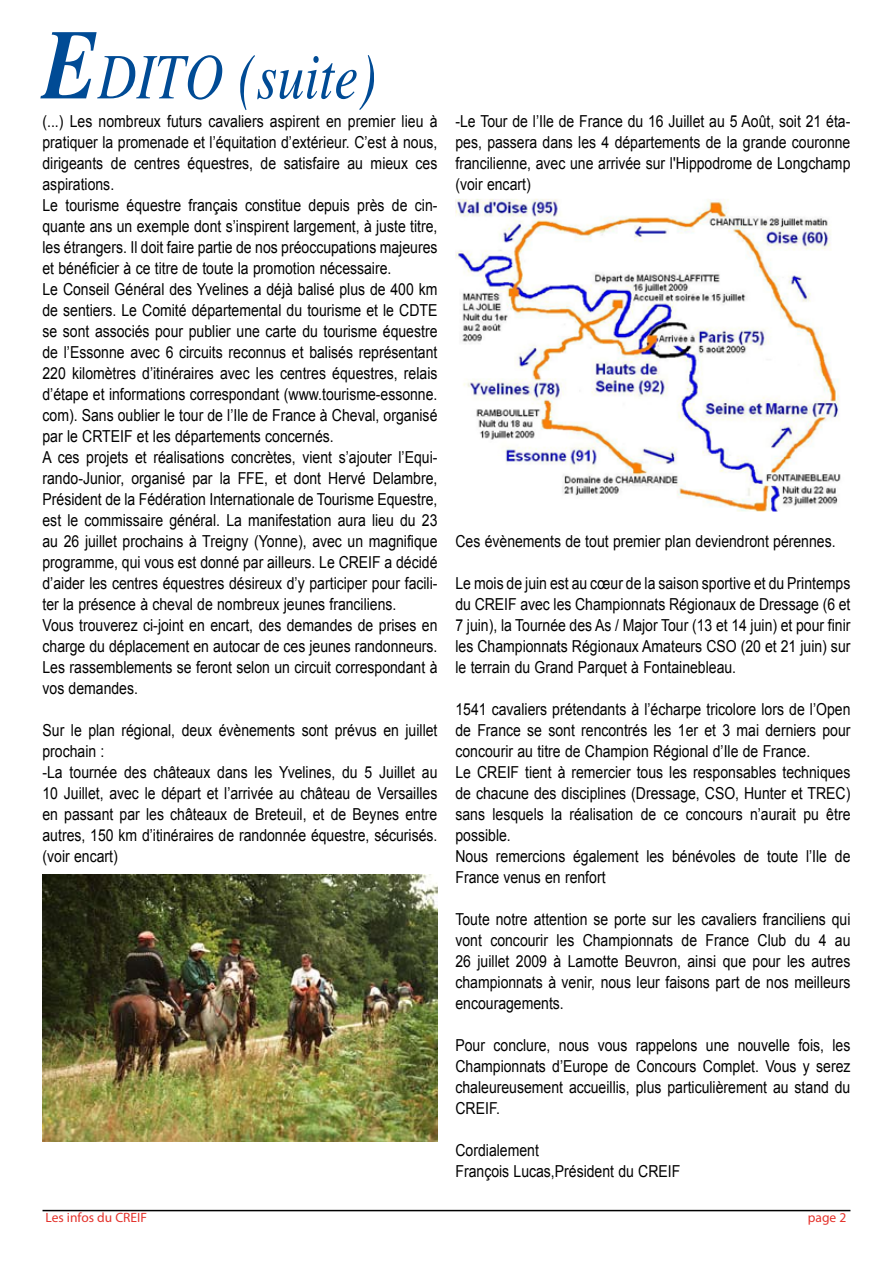
<style>
.page{position:relative;width:893px;height:1263px;background:#fff}
.page>*{position:absolute;margin:0;border:0;box-sizing:border-box;transform-origin:0 0}
.t1{font:italic 64.8px "Times";color:#004b95;scale:.83 1}
.t2{font:16.5px/21px "Arial";color:#000;scale:.85 1}
.t3{font:13.5px "Myriad Pro";color:#e4312a}
.s1{font-weight:700;font-size:99px}
</style>
<div class="page">
<hr style="left:43px;top:1210px;width:807px;height:1px;background:#000">
<img style="left:43px;top:874px;width:395px;height:267px">
<img style="left:455px;top:199px;width:386px;height:313px">
<h1 class="t1" style="left:43px;top:41px;width:404px"><span class="s1">E</span>DITO (suite)</h1>
<p class="t2" style="left:43px;top:111px;width:466px">(...) Les nombreux futurs cavaliers aspirent en premier lieu à pratiquer la promenade et l’équitation d’extérieur. C’est à nous, dirigeants de centres équestres, de satisfaire au mieux ces aspirations.<br>Le tourisme équestre français constitue depuis près de cin&shy;quante ans un exemple dont s’inspirent largement, à juste titre, les étrangers. Il doit faire partie de nos préoccupations majeures et bénéficier à ce titre de toute la promotion nécessaire.<br>Le Conseil Général des Yvelines a déjà balisé plus de 400 km de sentiers. Le Comité départemental du tourisme et le CDTE se sont associés pour publier une carte du tourisme équestre de l’Essonne avec 6 circuits reconnus et balisés représentant 220 kilomètres d’itinéraires avec les centres équestres, relais d’étape et informations correspondant (www.tourisme-essonne. com). Sans oublier le tour de l’Ile de France à Cheval, organisé par le CRTEIF et les départements concernés.<br>A ces projets et réalisations concrètes, vient s’ajouter l’Equi&shy;rando-Junior, organisé par la FFE, et dont Hervé Delambre, Président de la Fédération Internationale de Tourisme Equestre, est le commissaire général. La manifestation aura lieu du 23 au 26 juillet prochains à Treigny (Yonne), avec un magnifique programme, qui vous est donné par ailleurs. Le CREIF a décidé d’aider les centres équestres désireux d’y participer pour facili&shy;ter la présence à cheval de nombreux jeunes franciliens.<br>Vous trouverez ci-joint en encart, des demandes de prises en charge du déplacement en autocar de ces jeunes randonneurs.<br>Les rassemblements se feront selon un circuit correspondant à vos demandes.</p>
<p class="t2" style="left:43px;top:720px;width:466px">Sur le plan régional, deux évènements sont prévus en juillet prochain :<br>-La tournée des châteaux dans les Yvelines, du 5 Juillet au 10 Juillet, avec le départ et l’arrivée au château de Versailles en passant par les châteaux de Breteuil, et de Beynes entre autres, 150 km d’itinéraires de randonnée équestre, sécurisés. (voir encart)</p>
<p class="t2" style="left:455px;top:111px;width:466px;text-align:justify">-Le Tour de l’Ile de France du 16 Juillet au 5 Août, soit 21 éta&shy;pes, passera dans les 4 départements de la grande couronne francilienne, avec une arrivée sur l'Hippodrome de Longchamp (voir encart)</p>
<p class="t2" style="left:455px;top:531px;width:449px">Ces évènements de tout premier plan deviendront pérennes.</p>
<p class="t2" style="left:455px;top:573px;width:466px;text-align:justify">Le mois de juin est au cœur de la saison sportive et du Printemps du CREIF avec les Championnats Régionaux de Dressage (6 et 7 juin), la Tournée des As / Major Tour (13 et 14 juin) et pour finir les Championnats Régionaux Amateurs CSO (20 et 21 juin) sur le terrain du Grand Parquet à Fontainebleau.</p>
<p class="t2" style="left:455px;top:699px;width:466px">1541 cavaliers prétendants à l’écharpe tricolore lors de l’Open de France se sont rencontrés les 1er et 3 mai derniers pour concourir au titre de Champion Régional d’Ile de France.<br>Le CREIF tient à remercier tous les responsables techniques de chacune des disciplines (Dressage, CSO, Hunter et TREC) sans lesquels la réalisation de ce concours n’aurait pu être possible.<br>Nous remercions également les bénévoles de toute l’Ile de France venus en renfort</p>
<p class="t2" style="left:455px;top:909px;width:466px;text-align:justify">Toute notre attention se porte sur les cavaliers franciliens qui vont concourir les Championnats de France Club du 4 au 26 juillet 2009 à Lamotte Beuvron, ainsi que pour les autres championnats à venir, nous leur faisons part de nos meilleurs encouragements.</p>
<p class="t2" style="left:455px;top:1035px;width:466px;text-align:justify">Pour conclure, nous vous rappelons une nouvelle fois, les Championnats d’Europe de Concours Complet. Vous y serez chaleureusement accueillis, plus particulièrement au stand du CREIF.</p>
<p class="t2" style="left:455px;top:1140px;width:266px">Cordialement<br>François Lucas,Président du CREIF</p>
<p class="t3" style="left:46px;top:1209px;width:103px">Les infos du CREIF</p>
<p class="t3" style="left:808px;top:1209px;width:30px">page</p>
</div>
